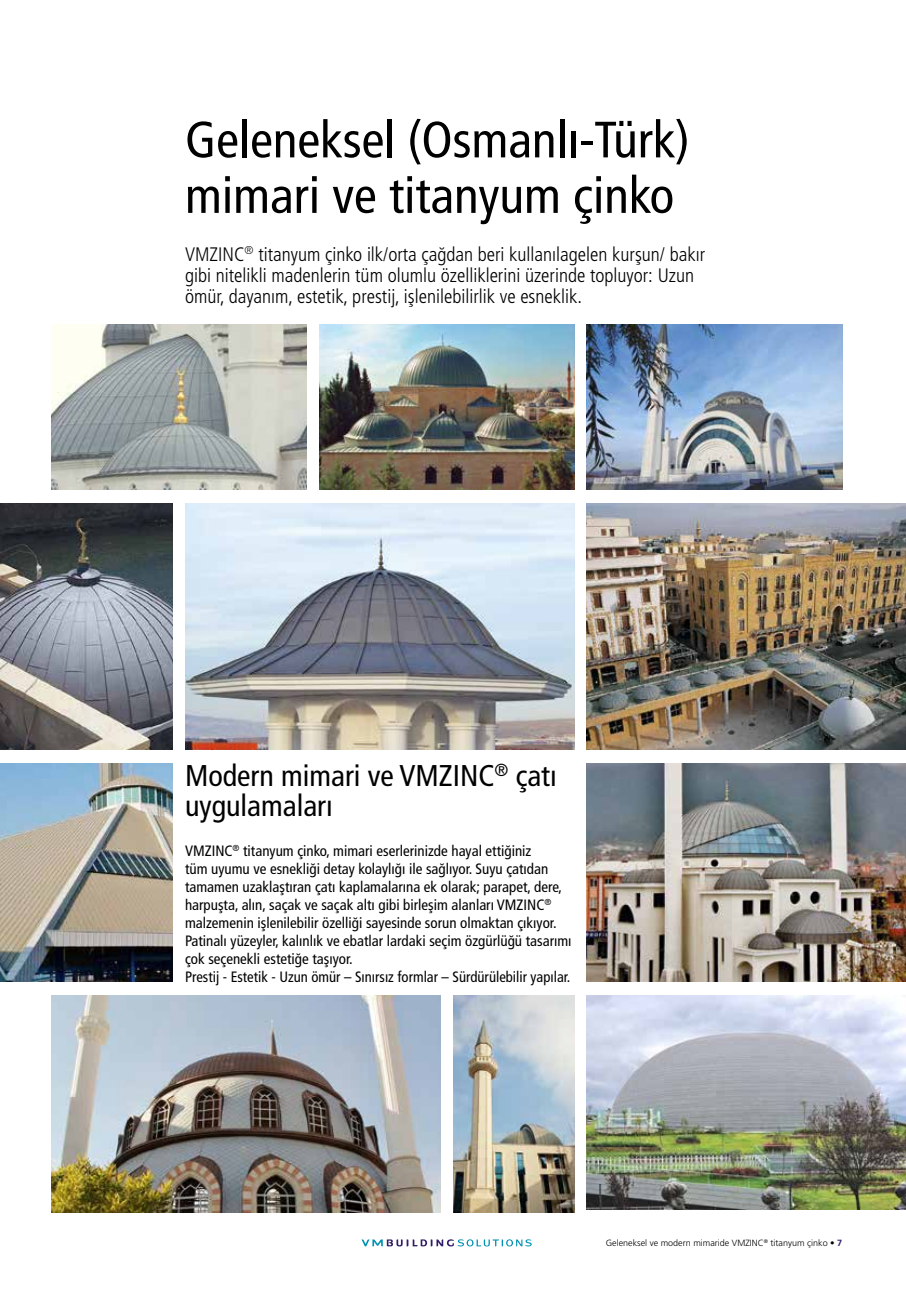
<style>
.page{position:relative;width:906px;height:1289px;background:#fff}
.page>*{position:absolute;margin:0;border:0;box-sizing:border-box;transform-origin:0 0}
.t1{font:condensed 51px/55.5px "Frutiger LT Pro";color:#000}
.t2{font:condensed 30px/30px "Frutiger LT Pro";color:#000}
.t3{font:300 condensed 19.5px/21px "Frutiger LT Pro";color:#000}
.t4{font:condensed 15px/18px "Frutiger LT Pro";color:#000}
.t5{font:300 9px "Frutiger LT Pro";color:#000}
.s1{font-weight:700}
.s2{font-weight:700;color:#311c67}
</style>
<div class="page">
<svg style="left:361px;top:1239px;width:171px;height:7px"></svg>
<img style="left:185px;top:503px;width:389px;height:246px">
<img style="left:587px;top:503px;width:319px;height:246px">
<img style="left:319px;top:325px;width:255px;height:164px">
<img style="left:453px;top:995px;width:121px;height:217px">
<img style="left:51px;top:325px;width:255px;height:164px">
<img style="left:587px;top:325px;width:255px;height:164px">
<img style="left:0;top:503px;width:172px;height:246px">
<img style="left:51px;top:995px;width:389px;height:217px">
<img style="left:0;top:763px;width:172px;height:218px">
<img style="left:587px;top:995px;width:319px;height:214px">
<img style="left:587px;top:763px;width:319px;height:218px">
<h1 class="t1" style="left:185px;top:112px;width:506px">Geleneksel (Osmanlı-Türk) mimari ve titanyum çinko</h1>
<h3 class="t3" style="left:185px;top:243px;width:521px">VMZINC<sup>®</sup> titanyum çinko ilk/orta çağdan beri kullanılagelen kurşun/ bakır gibi nitelikli madenlerin tüm olumlu özelliklerini üzerinde topluyor: Uzun ömür, dayanım, estetik, prestij, işlenilebilirlik ve esneklik.</h3>
<h2 class="t2" style="left:185px;top:761px;width:373px">Modern mimari ve VMZINC<sup>®</sup> çatı uygulamaları</h2>
<p class="t4" style="left:185px;top:841px;width:388px">VMZINC<sup>®</sup> titanyum çinko, mimari eserlerinizde hayal ettiğiniz<br>tüm uyumu ve esnekliği detay kolaylığı ile sağlıyor. Suyu çatıdan tamamen uzaklaştıran çatı kaplamalarına ek olarak; parapet, dere, harpuşta, alın, saçak ve saçak altı gibi birleşim alanları VMZINC<sup>® </sup>malzemenin işlenilebilir özelliği sayesinde sorun olmaktan çıkıyor.<br>Patinalı yüzeyler, kalınlık ve ebatlar lardaki seçim özgürlüğü tasarımı çok seçenekli estetiğe taşıyor.<br>Prestij - Estetik - Uzun ömür – Sınırsız formlar – Sürdürülebilir yapılar.</p>
<p class="t5" style="left:606px;top:1237px;width:238px">Geleneksel ve modern mimaride VMZINC<sup>®</sup> titanyum çinko <span class="s1">•</span> <span class="s2">7</span></p>
</div>
